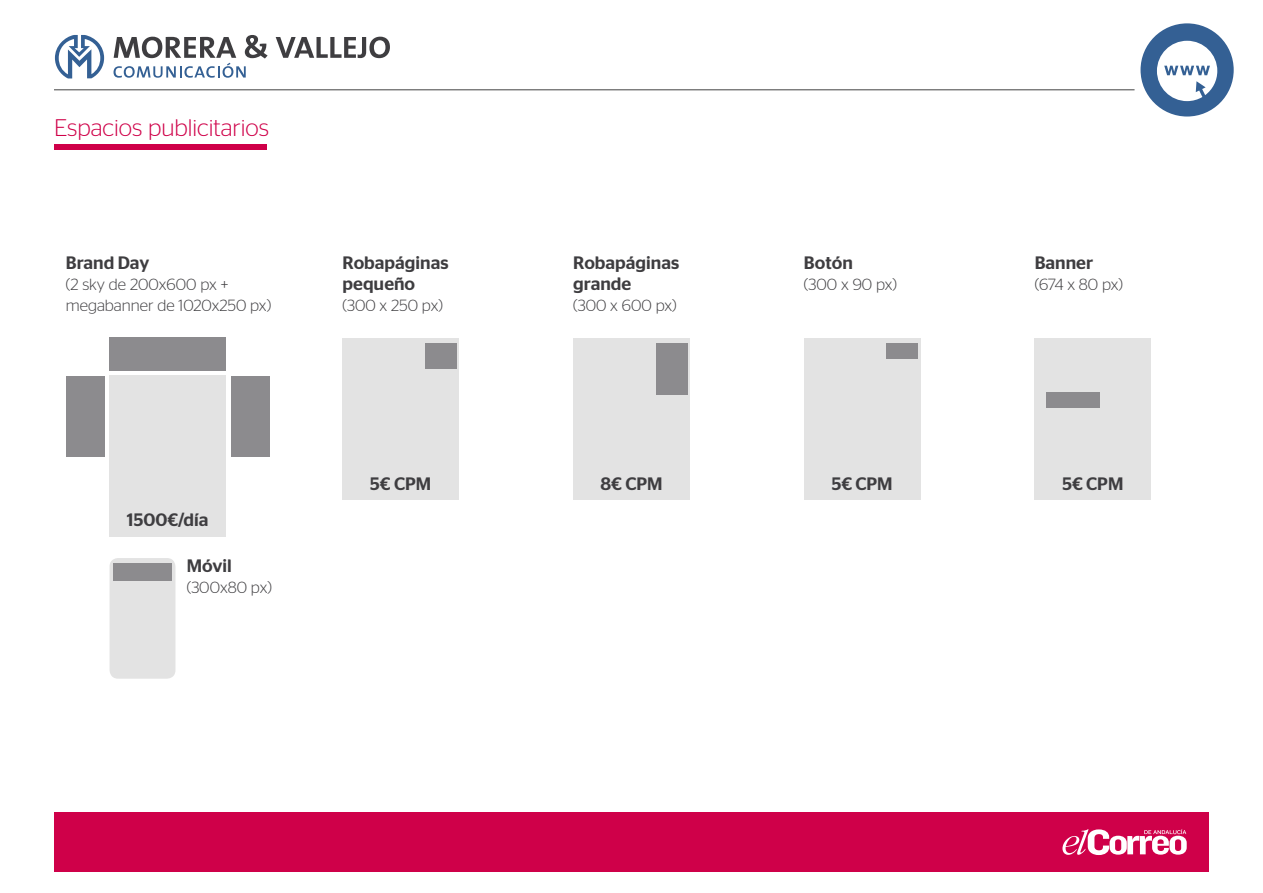
<style>
.page{position:relative;width:1263px;height:893px;background:#fff}
.page>*{position:absolute;margin:0;border:0;box-sizing:border-box;transform-origin:0 0}
.t1{font:300 24px "Stag Sans";color:#cf0049}
.t2{font:500 18px/21px "Stag Sans";color:#3e3d40}
.t3{font:300 16.2px/21px "Stag Sans";color:#3e3d40}
</style>
<div class="page">
<div style="left:54px;top:812px;width:1155px;height:60px;background:#cf0049"></div>
<svg style="left:1062px;top:829px;width:125px;height:26px"></svg>
<hr style="left:54px;top:90px;width:1080px;height:1px;background:#000">
<svg style="left:55px;top:35px;width:49px;height:43px"></svg>
<svg style="left:114px;top:35px;width:154px;height:43px"></svg>
<svg style="left:276px;top:37px;width:114px;height:21px"></svg>
<div style="left:1140px;top:23px;width:94px;height:94px;background:#346094;border-radius:50%"></div>
<svg style="left:1157px;top:41px;width:60px;height:60px"></svg>
<div style="left:54px;top:144px;width:213px;height:6px;background:#cf0049"></div>
<div style="left:110px;top:376px;width:116px;height:161px;background:#e3e3e3"></div>
<div style="left:110px;top:558px;width:65px;height:121px;background:#e3e3e3;border-radius:9px"></div>
<div style="left:343px;top:339px;width:116px;height:161px;background:#e3e3e3"></div>
<div style="left:573px;top:339px;width:117px;height:161px;background:#e3e3e3"></div>
<div style="left:804px;top:339px;width:116px;height:161px;background:#e3e3e3"></div>
<div style="left:1035px;top:339px;width:116px;height:161px;background:#e3e3e3"></div>
<div style="left:110px;top:338px;width:116px;height:33px;background:#8c8b8e"></div>
<div style="left:113px;top:563px;width:59px;height:18px;background:#8c8b8e"></div>
<div style="left:66px;top:376px;width:38px;height:80px;background:#8c8b8e"></div>
<div style="left:231px;top:376px;width:38px;height:80px;background:#8c8b8e"></div>
<div style="left:425px;top:343px;width:31px;height:26px;background:#8c8b8e"></div>
<div style="left:656px;top:343px;width:31px;height:51px;background:#8c8b8e"></div>
<div style="left:887px;top:343px;width:31px;height:15px;background:#8c8b8e"></div>
<div style="left:1046px;top:393px;width:53px;height:15px;background:#8c8b8e"></div>
<h1 class="t1" style="left:54px;top:114px;width:216px">Espacios publicitarios</h1>
<p class="t2" style="left:66px;top:252px;width:85px">Brand Day</p>
<p class="t3" style="left:66px;top:274px;width:207px">(2 sky de 200x600 px + megabanner de 1020x250 px)</p>
<p class="t2" style="left:127px;top:509px;width:83px">1500€/día</p>
<p class="t2" style="left:187px;top:556px;width:47px">Móvil</p>
<p class="t3" style="left:187px;top:577px;width:86px">(300x80 px)</p>
<p class="t2" style="left:343px;top:252px;width:108px">Robapáginas pequeño</p>
<p class="t3" style="left:343px;top:295px;width:102px">(300 x 250 px)</p>
<p class="t2" style="left:573px;top:252px;width:108px">Robapáginas grande</p>
<p class="t3" style="left:573px;top:295px;width:105px">(300 x 600 px)</p>
<p class="t2" style="left:804px;top:252px;width:50px">Botón</p>
<p class="t3" style="left:804px;top:274px;width:94px">(300 x 90 px)</p>
<p class="t2" style="left:1035px;top:252px;width:60px">Banner</p>
<p class="t3" style="left:1035px;top:274px;width:90px">(674 x 80 px)</p>
<p class="t2" style="left:370px;top:473px;width:62px">5€ CPM</p>
<p class="t2" style="left:600px;top:473px;width:64px">8€ CPM</p>
<p class="t2" style="left:832px;top:473px;width:62px">5€ CPM</p>
<p class="t2" style="left:1062px;top:473px;width:62px">5€ CPM</p>
</div>
